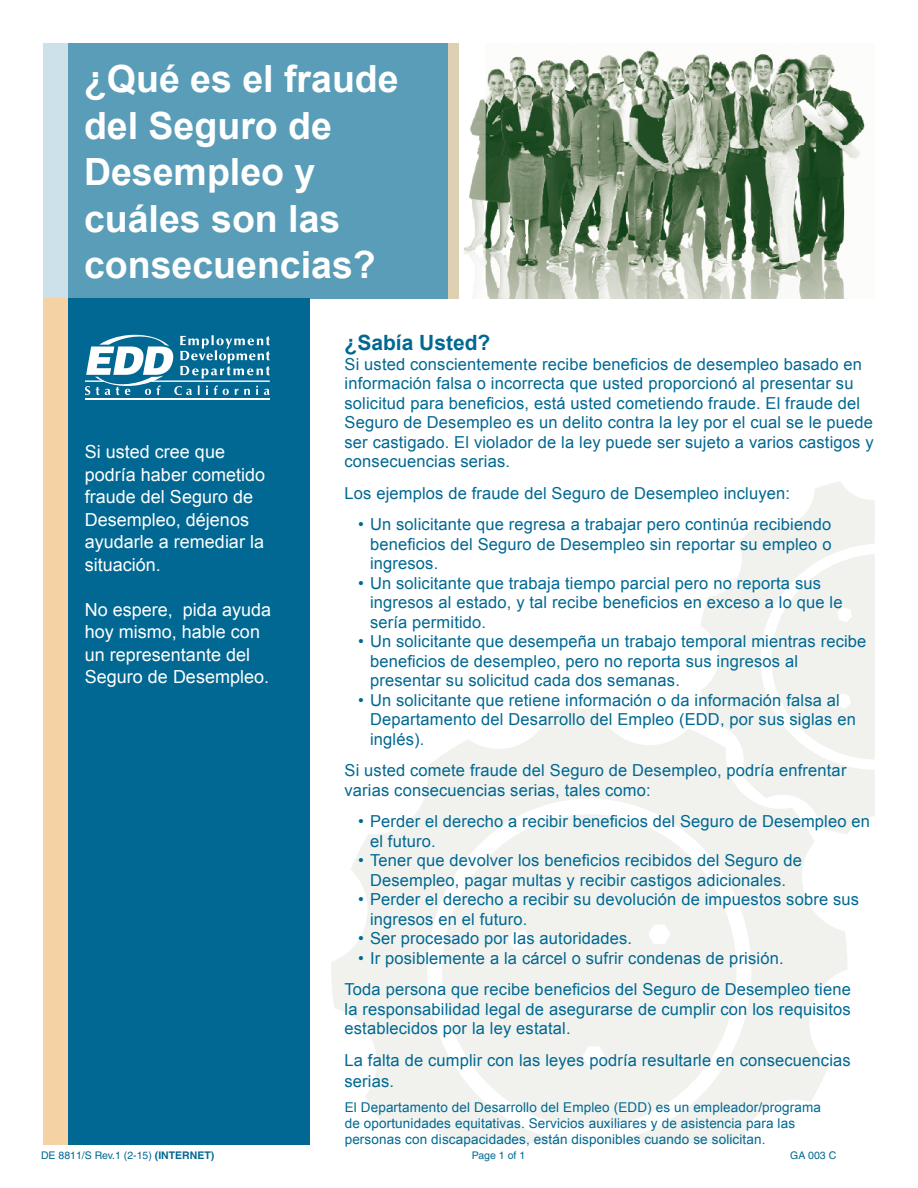
<style>
.page{position:relative;width:918px;height:1188px;background:#fff}
.page>*{position:absolute;margin:0;border:0;box-sizing:border-box;transform-origin:0 0}
.t1{font:700 37.5px/46.5px "Arial";color:#fff}
.t2{font:700 21px "Arial";color:#006892}
.t3{font:18px/22.5px "Arial";color:#fff}
.t4{font:16.5px/19.5px "Arial";letter-spacing:.01em;color:#006892}
.t5{font:13.5px/16.2px "Arial";letter-spacing:.01em;color:#006892}
.t6{font:10.5px "Helvetica";color:#006892}
.s1{font-weight:700}
</style>
<div class="page">
<div style="left:43px;top:43px;width:406px;height:256px;background:#599db8"></div>
<div style="left:68px;top:299px;width:242px;height:846px;background:#006892"></div>
<div style="left:43px;top:43px;width:25px;height:256px;background:#cce1e9"></div>
<div style="left:449px;top:43px;width:10px;height:256px;background:#ded0b2"></div>
<div style="left:43px;top:299px;width:25px;height:846px;background:#f5d2a3"></div>
<svg style="left:331px;top:709px;width:516px;height:434px;fill:#f1f2ee"></svg>
<svg style="left:700px;top:481px;width:175px;height:353px;fill:#f1f2ee"></svg>
<svg style="left:761px;top:554px;width:114px;height:206px"></svg>
<img style="left:463px;top:50px;width:402px;height:249px">
<hr style="left:85px;top:398px;width:185px;height:2px;background:#fff">
<svg style="left:85px;top:334px;width:185px;height:61px"></svg>
<h1 class="t1" style="left:84px;top:57px;width:316px">¿Qué es el fraude del Seguro de<br>Desempleo y cuáles son las consecuencias?</h1>
<p class="t3" style="left:85px;top:441px;width:182px">Si usted cree que podría haber cometido fraude del Seguro de<br>Desempleo, déjenos ayudarle a remediar la situación.</p>
<p class="t3" style="left:85px;top:598px;width:188px">No espere, pida ayuda hoy mismo, hable con un representante del<br>Seguro de Desempleo.</p>
<p class="t2" style="left:345px;top:329px;width:147px">¿Sabía Usted?</p>
<p class="t4" style="left:345px;top:354px;width:531px">Si usted conscientemente recibe beneficios de desempleo basado en información falsa o incorrecta que usted proporcionó al presentar su solicitud para beneficios, está usted cometiendo fraude. El fraude del Seguro de Desempleo es un delito contra la ley por el cual se le puede ser castigado. El violador de la ley puede ser sujeto a varios castigos y consecuencias serias.</p>
<p class="t4" style="left:345px;top:483px;width:447px">Los ejemplos de fraude del Seguro de Desempleo incluyen:</p>
<p class="t4" style="left:370px;top:515px;width:463px;text-align:justify;text-indent:-12px">• Un solicitante que regresa a trabajar pero continúa recibiendo beneficios del Seguro de Desempleo sin reportar su empleo o ingresos.</p>
<p class="t4" style="left:370px;top:573px;width:474px;text-indent:-12px">• Un solicitante que trabaja tiempo parcial pero no reporta sus ingresos al estado, y tal recibe beneficios en exceso a lo que le sería permitido.</p>
<p class="t4" style="left:370px;top:632px;width:498px;text-indent:-12px">• Un solicitante que desempeña un trabajo temporal mientras recibe beneficios de desempleo, pero no reporta sus ingresos al presentar su solicitud cada dos semanas.</p>
<p class="t4" style="left:370px;top:690px;width:487px;text-indent:-12px">• Un solicitante que retiene información o da información falsa al<br>Departamento del Desarrollo del Empleo (EDD, por sus siglas en inglés).</p>
<p class="t4" style="left:345px;top:761px;width:503px">Si usted comete fraude del Seguro de Desempleo, podría enfrentar varias consecuencias serias, tales como:</p>
<p class="t4" style="left:370px;top:812px;width:501px;text-indent:-12px">• Perder el derecho a recibir beneficios del Seguro de Desempleo en el futuro.</p>
<p class="t4" style="left:358px;top:851px;width:445px;text-align:center">• Tener que devolver los beneficios recibidos del Seguro de<br>Desempleo, pagar multas y recibir castigos adicionales.</p>
<p class="t4" style="left:370px;top:890px;width:491px;text-indent:-12px">• Perder el derecho a recibir su devolución de impuestos sobre sus ingresos en el futuro.</p>
<p class="t4" style="left:358px;top:929px;width:276px">• Ser procesado por las autoridades.</p>
<p class="t4" style="left:345px;top:942px;width:508px;line-height:31.5px;text-indent:13px">• Ir posiblemente a la cárcel o sufrir condenas de prisión.<br>Toda persona que recibe beneficios del Seguro de Desempleo tiene</p>
<p class="t4" style="left:345px;top:999px;width:508px">la responsabilidad legal de asegurarse de cumplir con los requisitos establecidos por la ley estatal.</p>
<p class="t4" style="left:345px;top:1050px;width:508px;line-height:21px">La falta de cumplir con las leyes podría resultarle en consecuencias serias.</p>
<p class="t5" style="left:345px;top:1099px;width:478px">El Departamento del Desarrollo del Empleo (EDD) es un empleador/programa de oportunidades equitativas. Servicios auxiliares y de asistencia para las personas con discapacidades, están disponibles cuando se solicitan.</p>
<p class="t6" style="left:41px;top:1150px;width:175px">DE 8811/S Rev.1 (2-15) <span class="s1">(INTERNET)</span></p>
<p class="t6" style="left:472px;top:1150px;width:55px">Page 1 of 1</p>
<p class="t6" style="left:790px;top:1150px;width:48px">GA 003 C</p>
</div>
